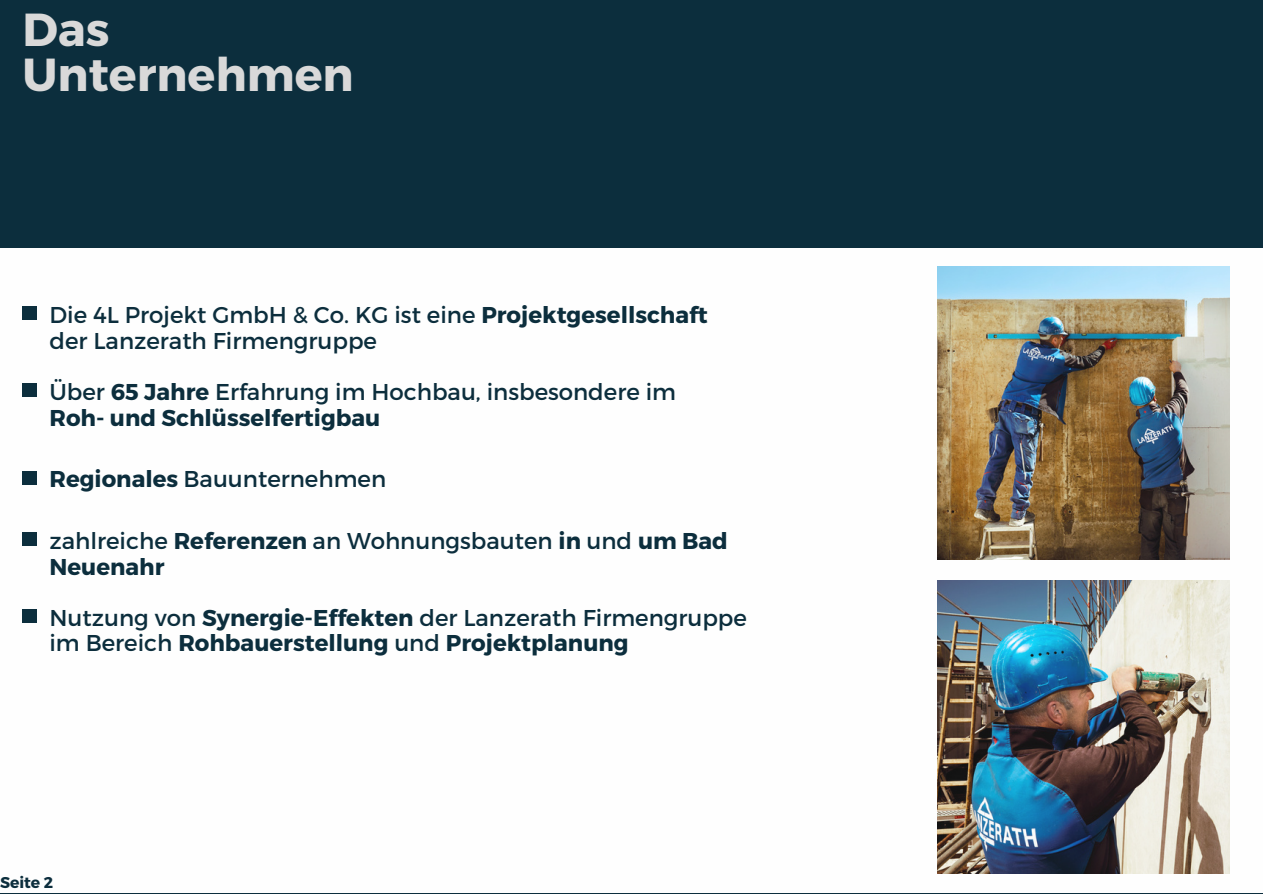
<style>
.page{position:relative;width:1263px;height:894px;background:#fff}
.page>*{position:absolute;margin:0;border:0;box-sizing:border-box;transform-origin:0 0}
.t1{font:700 46.2px/44.7px "Montserrat";color:#d9d9d9}
.t2{font:22.8px/25.8px "Montserrat";color:#0c2e3d}
.t3{font:700 22.8px/25.8px "Montserrat";color:#0c2e3d}
.t4{font:700 15.6px "Montserrat";color:#0c2e3d}
.s1{font-weight:700}
.s2{font-weight:400}
</style>
<div class="page">
<div style="left:0;top:0;width:1263px;height:893px;background:#0c2e3d"></div>
<div style="left:0;top:248px;width:1263px;height:644px;background:#fefefe"></div>
<div style="left:23px;top:383px;width:14px;height:14px;background:#0c2e3d"></div>
<div style="left:23px;top:470px;width:14px;height:14px;background:#0c2e3d"></div>
<div style="left:23px;top:532px;width:14px;height:14px;background:#0c2e3d"></div>
<div style="left:23px;top:609px;width:14px;height:13px;background:#0c2e3d"></div>
<img style="left:937px;top:580px;width:292px;height:292px">
<img style="left:937px;top:266px;width:292px;height:293px">
<div style="left:23px;top:306px;width:14px;height:14px;background:#0c2e3d"></div>
<h1 class="t1" style="left:23px;top:5px;width:333px">Das<br>Unternehmen</h1>
<p class="t2" style="left:49px;top:301px;width:660px">Die 4L Projekt GmbH &amp; Co. KG ist eine <span class="s1">Projektgesellschaft </span>der Lanzerath Firmengruppe</p>
<p class="t2" style="left:49px;top:377px;width:628px">Über <span class="s1">65 Jahre</span> Erfahrung im Hochbau, insbesondere im<br><span class="s1">Roh- und Schlüsselfertigbau</span></p>
<p class="t2" style="left:49px;top:465px;width:338px"><span class="s1">Regionales</span> Bauunternehmen</p>
<p class="t2" style="left:49px;top:526px;width:680px">zahlreiche <span class="s1">Referenzen</span> an Wohnungsbauten <span class="s1">in</span> und <span class="s1">um Bad<br>Neuenahr</span></p>
<p class="t3" style="left:49px;top:603px;width:699px"><span class="s2">Nutzung von</span> Synergie-Effekten <span class="s2">der Lanzerath Firmengruppe im Bereich</span> Rohbauerstellung <span class="s2">und</span> Projektplanung</p>
<p class="t4" style="left:0;top:871px;width:55px">Seite 2</p>
</div>
